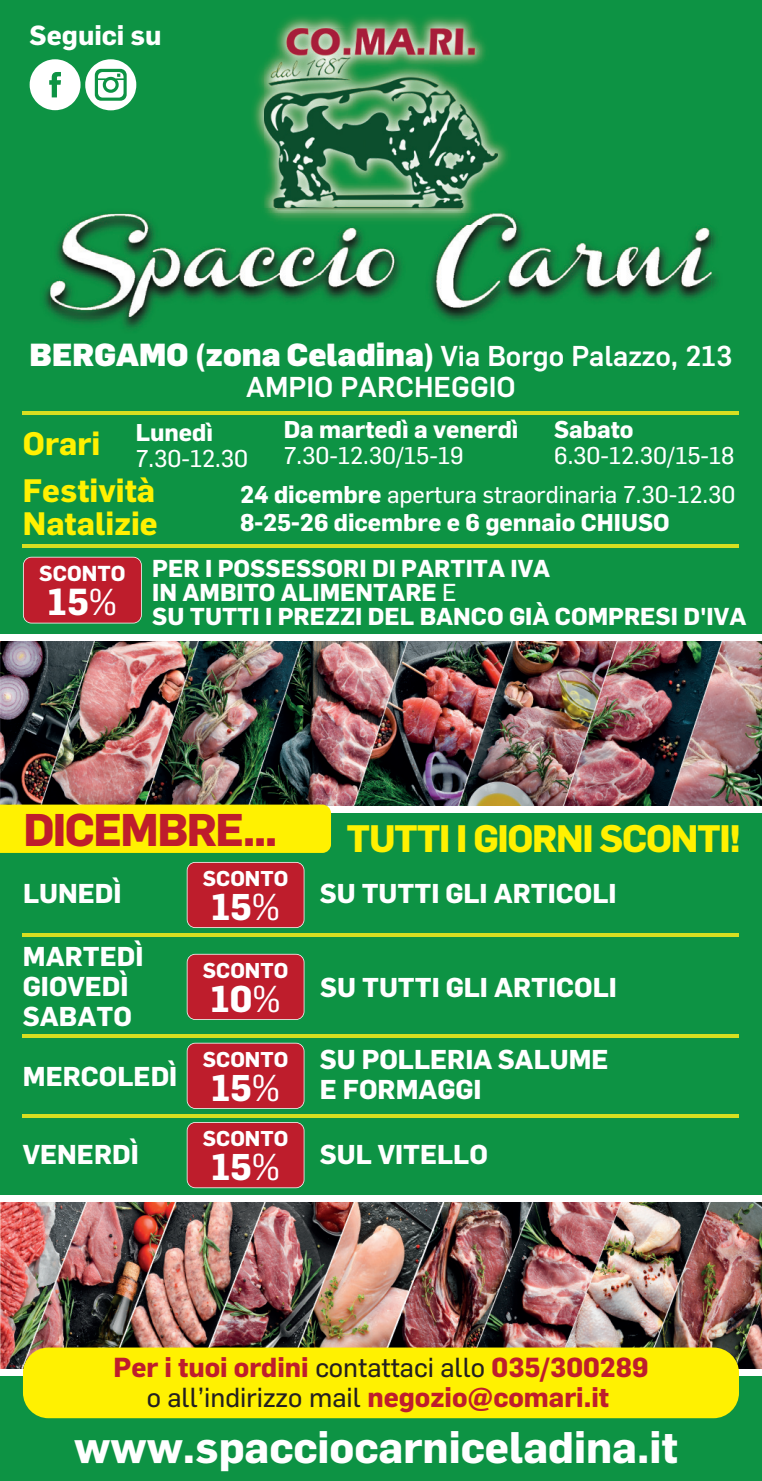
<style>
.page{position:relative;width:762px;height:1481px;background:#fff}
.page>*{position:absolute;margin:0;border:0;box-sizing:border-box;transform-origin:0 0}
.t1{font:700 45px "Flama";letter-spacing:-.035em;color:#be1d2c}
.t2{font:700 43.5px "Flama";color:#fff}
.t3{font:700 37.5px "Flama";letter-spacing:-.035em;color:#fff101}
.t4{font:700 36.9px "Flama";color:#fff}
.t5{font:700 36.6px "Flama";color:#fff}
.t6{font:700 31.8px/33px "Flama";color:#fff101}
.t7{font:900 31.2px "Flama";color:#fff}
.t8{font:500 28.2px "Flama";color:#fff}
.t9{font:700 27px "Flama";color:#be1d2c}
.t10{font:27px "Flama Basic";color:#231f20}
.t11{font:700 27px "Flama";color:#fff}
.t12{font:700 26.7px/30px "Flama";color:#fff}
.t13{font:700 24px/24px "Flama";color:#fff}
.t14{font:23.7px "Flama Basic";color:#fff}
.t15{font:700 23.7px "Flama";color:#fff}
.t16{font:700 21.3px "Flama";color:#fff}
.t17{font:700 21px "Flama";color:#fff}
.s1{font-weight:500;font-size:28.2px}
.s2{font-family:"Flama";font-weight:700}
.s3{font-family:"Flama Basic";font-weight:400;font-size:36.6px}
.s4{font-family:"Flama Basic";font-weight:400}
.s5{font-family:"Flama Basic";font-weight:400;color:#231f20}
.s6{font-family:"Flama";font-weight:700;color:#be1d2c}
</style>
<div class="page">
<div style="left:0;top:0;width:762px;height:1480px;background:#0d9344"></div>
<img style="left:43px;top:213px;width:675px;height:116px">
<img style="left:50px;top:214px;width:662px;height:103px">
<img style="left:250px;top:16px;width:262px;height:208px">
<img style="left:264px;top:28px;width:234px;height:182px">
<svg style="left:30px;top:59px;width:106px;height:51px"></svg>
<img style="left:0;top:1201px;width:762px;height:168px">
<img style="left:0;top:641px;width:762px;height:165px">
<div style="left:23px;top:557px;width:119px;height:66px;background:#be1d2c"></div>
<div style="left:187px;top:862px;width:117px;height:66px;background:#be1d2c"></div>
<div style="left:187px;top:954px;width:117px;height:66px;background:#be1d2c"></div>
<div style="left:187px;top:1042px;width:117px;height:66px;background:#be1d2c"></div>
<div style="left:187px;top:1122px;width:117px;height:66px;background:#be1d2c"></div>
<hr style="left:23px;top:933px;width:716px;height:3px;background:#d6df21">
<hr style="left:23px;top:411px;width:716px;height:3px;background:#d6df21">
<hr style="left:23px;top:1034px;width:716px;height:3px;background:#d6df21">
<hr style="left:23px;top:1114px;width:716px;height:3px;background:#d6df21">
<div style="left:0;top:635px;width:762px;height:6px;background:#fff"></div>
<div style="left:0;top:806px;width:762px;height:6px;background:#fff"></div>
<div style="left:0;top:1195px;width:762px;height:6px;background:#fff"></div>
<div style="left:0;top:1369px;width:762px;height:6px;background:#fff"></div>
<div style="left:0;top:804px;width:331px;height:49px;background:#fff101"></div>
<div style="left:23px;top:1347px;width:716px;height:71px;background:#fff101;border-radius:26px"></div>
<hr style="left:23px;top:544px;width:716px;height:3px;background:#d6df21">
<p class="t11" style="left:30px;top:26px;width:133px">Seguici su</p>
<p class="t7" style="left:30px;top:337px;width:704px">BERGAMO (zona Celadina) <span class="s1">Via Borgo Palazzo, 213</span></p>
<p class="t8" style="left:246px;top:371px;width:271px">AMPIO PARCHEGGIO</p>
<p class="t6" style="left:23px;top:431px;width:79px">Orari</p>
<p class="t15" style="left:136px;top:424px;width:79px">Lunedì</p>
<p class="t14" style="left:136px;top:445px;width:114px">7.30-12.30</p>
<p class="t15" style="left:284px;top:421px;width:236px">Da martedì a venerdì</p>
<p class="t14" style="left:284px;top:442px;width:181px">7.30-12.30/15-19</p>
<p class="t15" style="left:554px;top:421px;width:81px">Sabato</p>
<p class="t14" style="left:554px;top:442px;width:182px">6.30-12.30/15-18</p>
<p class="t6" style="left:23px;top:477px;width:136px">Festività<br>Natalizie</p>
<p class="t14" style="left:240px;top:481px;width:497px"><span class="s2">24 dicembre</span> apertura straordinaria 7.30-12.30</p>
<p class="t15" style="left:240px;top:514px;width:431px">8-25-26 dicembre e 6 gennaio CHIUSO</p>
<p class="t16" style="left:39px;top:566px;width:88px">SCONTO</p>
<h3 class="t4" style="left:48px;top:589px;width:71px">15<span class="s3">%</span></h3>
<p class="t13" style="left:152px;top:559px;width:596px">PER I POSSESSORI DI PARTITA IVA<br>IN AMBITO ALIMENTARE <span class="s4">E<br></span>SU TUTTI I PREZZI DEL BANCO GIÀ COMPRESI D'IVA</p>
<h1 class="t1" style="left:23px;top:814px;width:256px">DICEMBRE...</h1>
<h3 class="t3" style="left:347px;top:826px;width:396px">TUTTI I GIORNI SCONTI!</h3>
<p class="t17" style="left:203px;top:871px;width:87px">SCONTO</p>
<h3 class="t5" style="left:211px;top:894px;width:71px">15<span class="s4">%</span></h3>
<p class="t12" style="left:23px;top:882px;width:100px">LUNEDÌ</p>
<p class="t12" style="left:320px;top:882px;width:298px">SU TUTTI GLI ARTICOLI</p>
<p class="t12" style="left:23px;top:944px;width:122px">MARTEDÌ<br>GIOVEDÌ<br>SABATO</p>
<p class="t17" style="left:203px;top:963px;width:87px">SCONTO</p>
<h3 class="t5" style="left:211px;top:986px;width:72px">10<span class="s4">%</span></h3>
<p class="t12" style="left:320px;top:975px;width:298px">SU TUTTI GLI ARTICOLI</p>
<p class="t12" style="left:23px;top:1064px;width:156px">MERCOLEDÌ</p>
<p class="t12" style="left:320px;top:1048px;width:290px">SU POLLERIA SALUME<br>E FORMAGGI</p>
<p class="t17" style="left:203px;top:1052px;width:87px">SCONTO</p>
<h3 class="t5" style="left:211px;top:1075px;width:71px">15<span class="s4">%</span></h3>
<p class="t17" style="left:203px;top:1131px;width:87px">SCONTO</p>
<h3 class="t5" style="left:211px;top:1154px;width:71px">15<span class="s4">%</span></h3>
<p class="t12" style="left:23px;top:1142px;width:117px">VENERDÌ</p>
<p class="t12" style="left:320px;top:1142px;width:170px">SUL VITELLO</p>
<p class="t9" style="left:114px;top:1357px;width:536px">Per i tuoi ordini <span class="s5">contattaci allo</span> 035/300289</p>
<p class="t10" style="left:147px;top:1381px;width:464px">o all’indirizzo mail <span class="s6">negozio@comari.it</span></p>
<h2 class="t2" style="left:74px;top:1432px;width:605px">www.spacciocarniceladina.it</h2>
</div>
